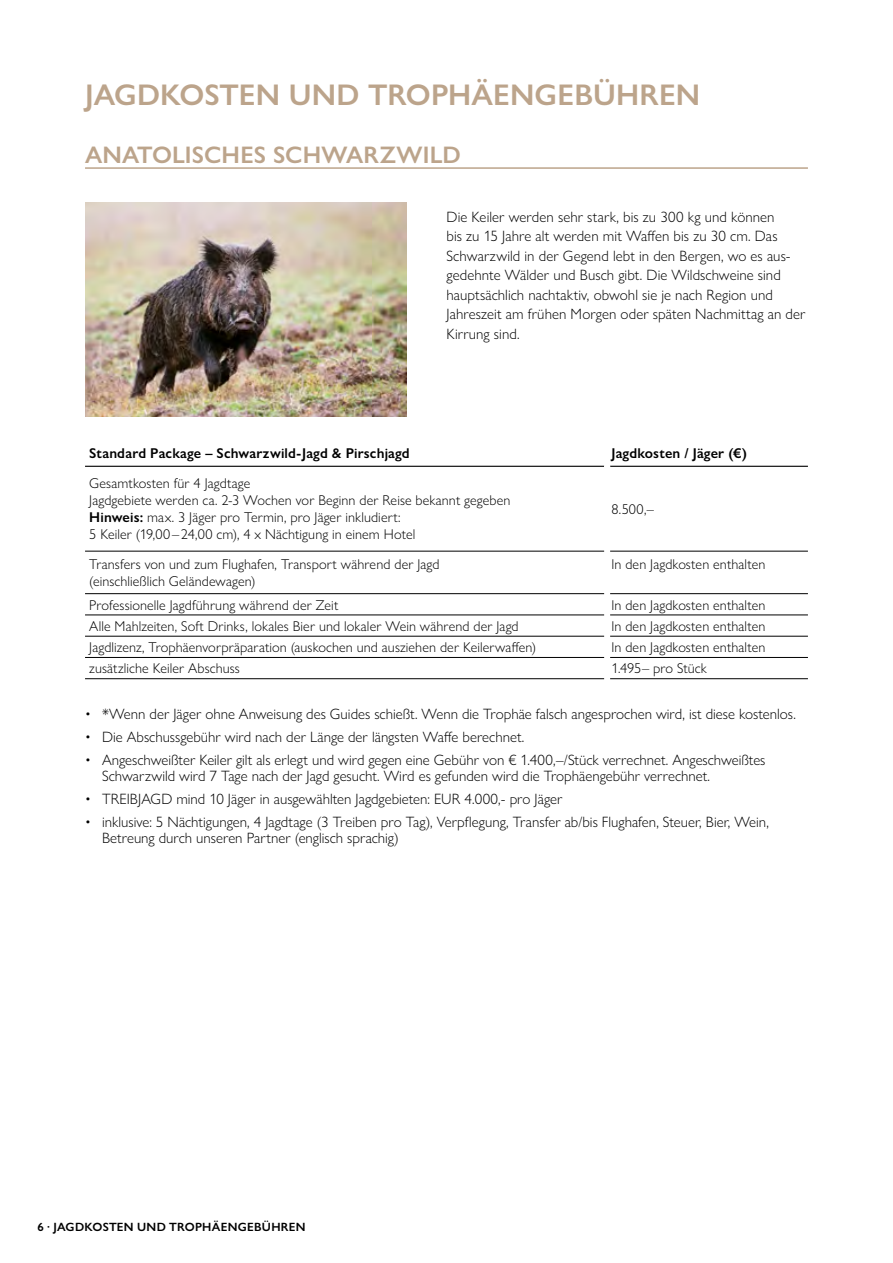
<style>
.page{position:relative;width:893px;height:1263px;background:#fff}
.page>*{position:absolute;margin:0;border:0;box-sizing:border-box;transform-origin:0 0}
.t1{font:600 30px "Gill Sans Nova";letter-spacing:.005em;color:#bca48b}
.t2{font:600 24px "Gill Sans Nova";letter-spacing:.005em;color:#bca48b}
.t3{font:300 15px/19.5px "Gill Sans Nova";color:#000}
.t4{font:300 14.25px/17.1px "Gill Sans Nova";letter-spacing:.01em;color:#000}
.t5{font:600 14.25px "Gill Sans Nova";letter-spacing:.01em;color:#000}
.t6{font:600 12px "Gill Sans Nova";letter-spacing:.025em;color:#000}
.s1{font-weight:600}
</style>
<div class="page">
<img style="left:85px;top:202px;width:321px;height:215px">
<hr style="left:85px;top:466px;width:519px;height:1px;background:#000">
<hr style="left:610px;top:466px;width:198px;height:1px;background:#000">
<hr style="left:85px;top:551px;width:519px;height:1px;background:#000">
<hr style="left:610px;top:551px;width:198px;height:1px;background:#000">
<hr style="left:85px;top:593px;width:519px;height:1px;background:#000">
<hr style="left:610px;top:593px;width:198px;height:1px;background:#000">
<hr style="left:85px;top:615px;width:519px;height:1px;background:#000">
<hr style="left:610px;top:615px;width:198px;height:1px;background:#000">
<hr style="left:85px;top:636px;width:519px;height:1px;background:#000">
<hr style="left:610px;top:636px;width:198px;height:1px;background:#000">
<hr style="left:85px;top:657px;width:519px;height:1px;background:#000">
<hr style="left:610px;top:657px;width:198px;height:1px;background:#000">
<hr style="left:85px;top:678px;width:519px;height:1px;background:#000">
<hr style="left:610px;top:678px;width:198px;height:1px;background:#000">
<hr style="left:85px;top:167px;width:723px;height:2px;background:#bca48b">
<h1 class="t1" style="left:85px;top:76px;width:612px">JAGDKOSTEN UND TROPHÄENGEBÜHREN</h1>
<h2 class="t2" style="left:85px;top:140px;width:377px">ANATOLISCHES SCHWARZWILD</h2>
<p class="t3" style="left:446px;top:207px;width:360px">Die Keiler werden sehr stark, bis zu 300 kg und können<br>bis zu 15 Jahre alt werden mit Waffen bis zu 30 cm. Das Schwarzwild in der Gegend lebt in den Bergen, wo es aus&shy;gedehnte Wälder und Busch gibt. Die Wildschweine sind hauptsächlich nachtaktiv, obwohl sie je nach Region und Jahreszeit am frühen Morgen oder späten Nachmittag an der Kirrung sind.</p>
<p class="t5" style="left:89px;top:444px;width:322px">Standard Package – Schwarzwild-Jagd &amp; Pirschjagd</p>
<p class="t5" style="left:611px;top:444px;width:137px">Jagdkosten / Jäger (€)</p>
<p class="t4" style="left:89px;top:475px;width:423px">Gesamtkosten für 4 Jagdtage<br>Jagdgebiete werden ca. 2-3 Wochen vor Beginn der Reise bekannt gegeben <span class="s1">Hinweis:</span> max. 3 Jäger pro Termin, pro Jäger inkludiert:<br>5 Keiler (19,00 –24,00 cm), 4 x Nächtigung in einem Hotel</p>
<p class="t4" style="left:611px;top:500px;width:44px">8.500,–</p>
<p class="t4" style="left:89px;top:555px;width:352px">Transfers von und zum Flughafen, Transport während der Jagd (einschließlich Geländewagen)</p>
<p class="t4" style="left:611px;top:555px;width:155px">In den Jagdkosten enthalten</p>
<p class="t4" style="left:89px;top:596px;width:251px">Professionelle Jagdführung während der Zeit</p>
<p class="t4" style="left:611px;top:596px;width:155px">In den Jagdkosten enthalten</p>
<p class="t4" style="left:89px;top:617px;width:431px">Alle Mahlzeiten, Soft Drinks, lokales Bier und lokaler Wein während der Jagd</p>
<p class="t4" style="left:611px;top:617px;width:155px">In den Jagdkosten enthalten</p>
<p class="t4" style="left:89px;top:638px;width:449px">Jagdlizenz, Trophäenvorpräparation (auskochen und ausziehen der Keilerwaffen)</p>
<p class="t4" style="left:611px;top:638px;width:155px">In den Jagdkosten enthalten</p>
<p class="t4" style="left:89px;top:660px;width:152px">zusätzliche Keiler Abschuss</p>
<p class="t4" style="left:611px;top:660px;width:97px">1.495– pro Stück</p>
<p class="t3" style="left:85px;top:704px;width:712px">• *Wenn der Jäger ohne Anweisung des Guides schießt. Wenn die Trophäe falsch angesprochen wird, ist diese kostenlos.</p>
<p class="t3" style="left:85px;top:727px;width:441px">• Die Abschussgebühr wird nach der Länge der längsten Waffe berechnet.</p>
<p class="t3" style="left:102px;top:751px;width:665px;line-height:16.5px;text-indent:-17px">• Angeschweißter Keiler gilt als erlegt und wird gegen eine Gebühr von € 1.400,–/Stück verrechnet. Angeschweißtes<br>Schwarzwild wird 7 Tage nach der Jagd gesucht. Wird es gefunden wird die Trophäengebühr verrechnet.</p>
<p class="t3" style="left:85px;top:789px;width:479px">• TREIBJAGD mind 10 Jäger in ausgewählten Jagdgebieten: EUR 4.000,- pro Jäger</p>
<p class="t3" style="left:102px;top:813px;width:668px;line-height:16.5px;text-indent:-17px">• inklusive: 5 Nächtigungen, 4 Jagdtage (3 Treiben pro Tag), Verpflegung, Transfer ab/bis Flughafen, Steuer, Bier, Wein,<br>Betreung durch unseren Partner (englisch sprachig)</p>
<p class="t6" style="left:37px;top:1219px;width:29px">6 · Jagdkoste</p>
<p class="t6" style="left:124px;top:1219px;width:63px">n und Troph</p>
<p class="t6" style="left:212px;top:1219px;width:60px">äengebühre</p>
<p class="t6" style="left:296px;top:1219px;width:11px">n</p>
</div>
